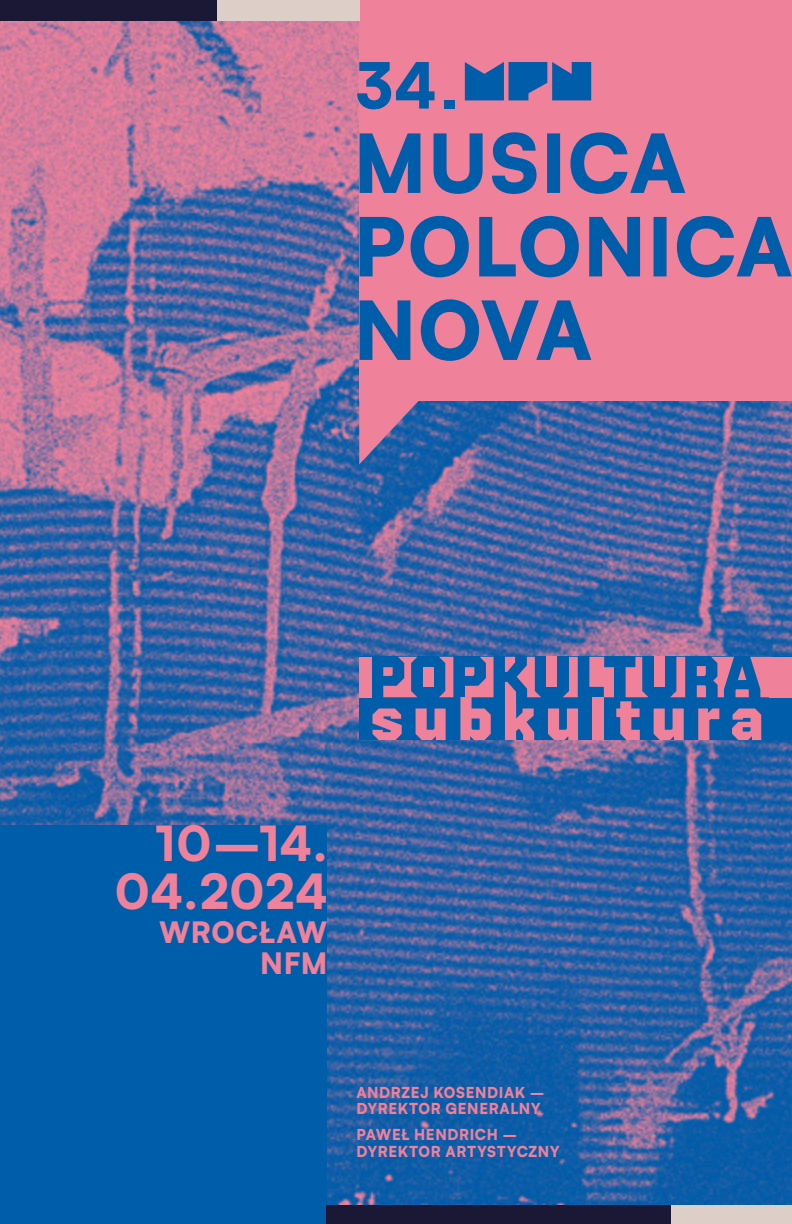
<style>
.page{position:relative;width:792px;height:1224px;background:#fff}
.page>*{position:absolute;margin:0;border:0;box-sizing:border-box;transform-origin:0 0}
.t1{font:900 48px/48px "Satoshi";letter-spacing:.025em;color:#ef819b;text-align:right}
.t2{font:900 29.2px/30.6px "Satoshi";letter-spacing:.02em;color:#ef819b;text-align:right}
.t3{font:900 15px/16.6px "Satoshi";letter-spacing:.04em;color:#ef819b}
</style>
<div class="page">
<img style="left:0;top:21px;width:792px;height:1203px">
<div style="left:359px;top:0;width:433px;height:401px;background:#ef819b"></div>
<svg style="left:465px;top:62px;width:126px;height:38px"></svg>
<svg style="left:360px;top:299px;width:231px;height:62px"></svg>
<svg style="left:360px;top:216px;width:432px;height:61px"></svg>
<svg style="left:360px;top:132px;width:325px;height:62px"></svg>
<svg style="left:357px;top:62px;width:78px;height:47px"></svg>
<div style="left:445px;top:100px;width:10px;height:9px;background:#005da9"></div>
<svg style="left:359px;top:401px;width:62px;height:63px;background:#836fa0"></svg>
<div style="left:359px;top:657px;width:414px;height:83px;background:#005da9"></div>
<div style="left:423px;top:667px;width:11px;height:20px;background:#ef819b"></div>
<div style="left:359px;top:657px;width:13px;height:40px;background:#ef819b"></div>
<svg style="left:383px;top:657px;width:34px;height:40px"></svg>
<svg style="left:439px;top:657px;width:14px;height:40px"></svg>
<div style="left:546px;top:657px;width:11px;height:30px;background:#ef819b"></div>
<svg style="left:563px;top:657px;width:15px;height:40px"></svg>
<svg style="left:697px;top:657px;width:72px;height:40px"></svg>
<svg style="left:372px;top:709px;width:30px;height:31px"></svg>
<svg style="left:416px;top:709px;width:30px;height:31px"></svg>
<svg style="left:548px;top:709px;width:30px;height:31px"></svg>
<svg style="left:698px;top:709px;width:21px;height:31px"></svg>
<svg style="left:732px;top:709px;width:29px;height:31px"></svg>
<svg style="left:589px;top:657px;width:96px;height:83px"></svg>
<svg style="left:460px;top:657px;width:34px;height:83px"></svg>
<div style="left:593px;top:697px;width:11px;height:43px;background:#ef819b"></div>
<svg style="left:505px;top:657px;width:36px;height:83px"></svg>
<div style="left:773px;top:657px;width:19px;height:83px;background:#005da9"></div>
<div style="left:769px;top:657px;width:23px;height:40px;background:#ef819b"></div>
<div style="left:0;top:826px;width:326px;height:398px;background:#005da9"></div>
<div style="left:326px;top:1205px;width:345px;height:19px;background:#1a1835"></div>
<div style="left:216px;top:0;width:143px;height:21px;background:#decec8"></div>
<div style="left:672px;top:1205px;width:120px;height:19px;background:#decec8"></div>
<div style="left:0;top:0;width:216px;height:21px;background:#1a1835"></div>
<h1 class="t1" style="left:115px;top:816px;width:214px">10–14.<br>04.2024</h1>
<h2 class="t2" style="left:159px;top:915px;width:170px">WROCŁAW<br>NFM</h2>
<p class="t3" style="left:356px;top:1083px;width:190px">ANDRZEJ KOSENDIAK –<br>DYREKTOR GENERALNY</p>
<p class="t3" style="left:356px;top:1126px;width:205px">PAWEŁ HENDRICH –<br>DYREKTOR ARTYSTYCZNY</p>
</div>
